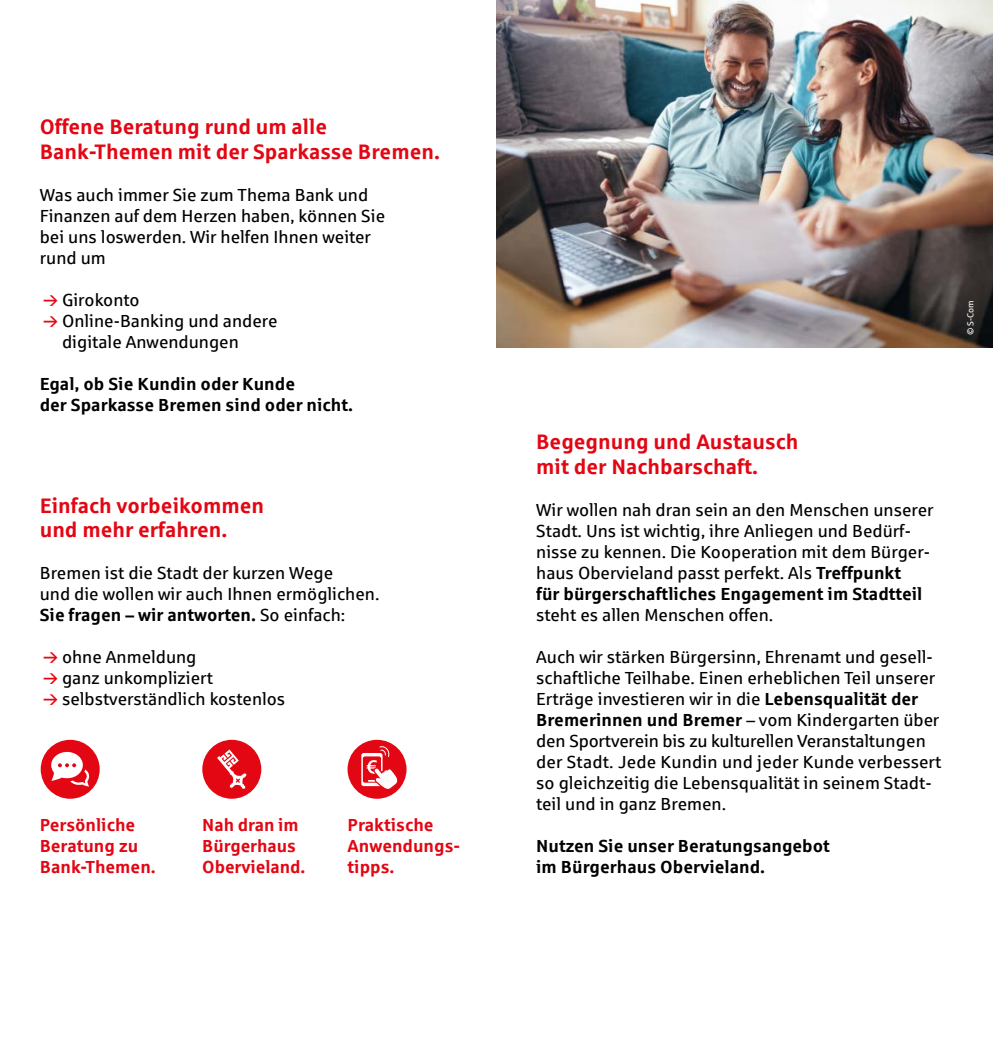
<style>
.page{position:relative;width:993px;height:1042px;background:#fff}
.page>*{position:absolute;margin:0;border:0;box-sizing:border-box;transform-origin:0 0}
.t1{font:700 21px/24.5px "Sparkasse Rg";color:#e30613}
.t2{font:17.5px/21px "Sparkasse Rg";color:#000}
.t3{font:700 17.5px/21px "Sparkasse Rg";color:#000}
.t4{font:700 17.5px/21px "Sparkasse Rg";color:#e30613}
.t5{font:8.75px "Sparkasse Rg";color:#fff}
.s1{font-weight:700}
</style>
<div class="page">
<img style="left:496px;top:0;width:496px;height:347px">
<div style="left:41px;top:740px;width:59px;height:59px;background:#e30613;border-radius:50%"></div>
<svg style="left:51px;top:752px;width:39px;height:34px"></svg>
<div style="left:202px;top:740px;width:59px;height:59px;background:#e30613;border-radius:50%"></div>
<svg style="left:217px;top:749px;width:29px;height:40px"></svg>
<div style="left:347px;top:740px;width:59px;height:59px;background:#e30613;border-radius:50%"></div>
<svg style="left:361px;top:745px;width:37px;height:45px"></svg>
<p class="t1" style="left:40px;top:114px;width:401px">Offene Beratung rund um alle<br>Bank-Themen mit der Sparkasse Bremen.</p>
<p class="t2" style="left:40px;top:184px;width:347px">Was auch immer Sie zum Thema Bank und<br>Finanzen auf dem Herzen haben, können Sie bei uns loswerden. Wir helfen Ihnen weiter rund um</p>
<p class="t2" style="left:62px;top:289px;width:217px">Girokonto<br>Online-Banking und andere digitale Anwendungen</p>
<p class="t3" style="left:40px;top:372px;width:315px">Egal, ob Sie Kundin oder Kunde<br>der Sparkasse Bremen sind oder nicht.</p>
<p class="t1" style="left:40px;top:492px;width:226px">Einfach vorbeikommen und mehr erfahren.</p>
<p class="t2" style="left:40px;top:562px;width:341px">Bremen ist die Stadt der kurzen Wege<br>und die wollen wir auch Ihnen ermöglichen.<br><span class="s1">Sie fragen – wir antworten.</span> So einfach:</p>
<p class="t2" style="left:62px;top:646px;width:224px">ohne Anmeldung<br>ganz unkompliziert selbstverständlich kostenlos</p>
<p class="t4" style="left:40px;top:813px;width:117px">Persönliche<br>Beratung zu<br>Bank-Themen.</p>
<p class="t4" style="left:202px;top:813px;width:104px">Nah dran im<br>Bürgerhaus<br>Obervieland.</p>
<p class="t4" style="left:347px;top:813px;width:114px">Praktische<br>Anwendungs&shy;tipps.</p>
<p class="t5" style="left:964px;top:335px;width:36px;rotate:-90deg">© S-Com</p>
<p class="t1" style="left:536px;top:429px;width:264px">Begegnung und Austausch mit der Nachbarschaft.</p>
<p class="t2" style="left:536px;top:499px;width:399px">Wir wollen nah dran sein an den Menschen unserer Stadt. Uns ist wichtig, ihre Anliegen und Bedürf&shy;nisse zu kennen. Die Kooperation mit dem Bürger&shy;haus Obervieland passt perfekt. Als <span class="s1">Treffpunkt<br>für bürgerschaftliches Engagement im Stadtteil</span></p>
<p class="t2" style="left:536px;top:604px;width:238px">steht es allen Menschen offen.</p>
<p class="t2" style="left:536px;top:646px;width:406px">Auch wir stärken Bürgersinn, Ehrenamt und gesell&shy;schaftliche Teilhabe. Einen erheblichen Teil unserer Erträge investieren wir in die <span class="s1">Lebensqualität der Bremerinnen und Bremer</span> – vom Kindergarten über den Sportverein bis zu kulturellen Veranstaltungen der Stadt. Jede Kundin und jeder Kunde verbessert so gleichzeitig die Lebensqualität in seinem Stadt&shy;teil und in ganz Bremen.</p>
<p class="t3" style="left:536px;top:834px;width:295px">Nutzen Sie unser Beratungsangebot im Bürgerhaus Obervieland.</p>
</div>
